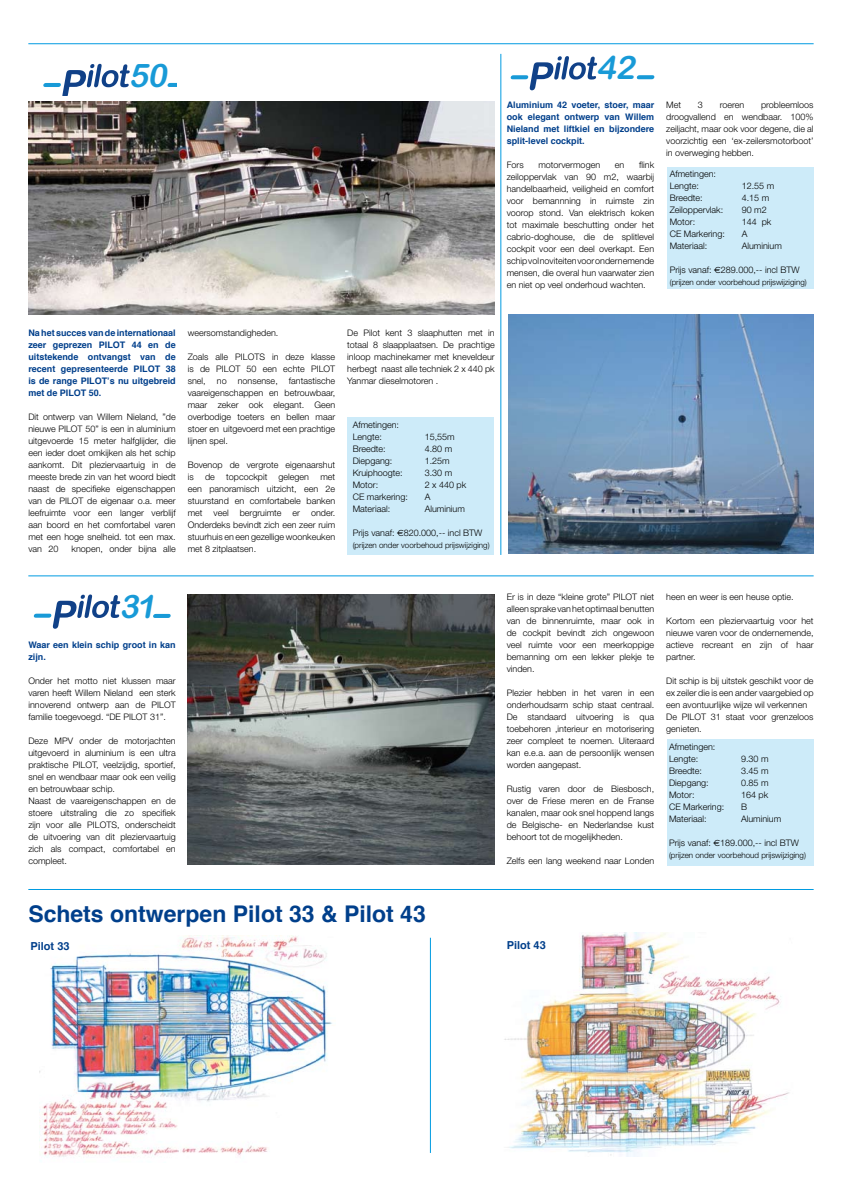
<style>
.page{position:relative;width:842px;height:1191px;background:#fff}
.page>*{position:absolute;margin:0;border:0;box-sizing:border-box;transform-origin:0 0}
.t1{font:italic 32.3px "Arial Rounded MT Bold";color:#189ad7}
.t2{font:700 23px "Helvetica";color:#003f8b}
.t3{font:700 11px "Helvetica";color:#003f8b}
.t4{font:300 9px/12px "Helvetica Neue";color:#000;text-align:justify}
.t5{font:700 9px/12px "Helvetica";color:#003f8b;text-align:justify}
.t6{font:300 8px "Helvetica Neue";color:#000}
.s1{font-family:"Euro Sans";font-weight:400}
</style>
<div class="page">
<div style="left:667px;top:739px;width:147px;height:126px;background:#cdebf9"></div>
<div style="left:347px;top:417px;width:147px;height:137px;background:#cdebf9"></div>
<div style="left:667px;top:167px;width:147px;height:121px;background:#cdebf9"></div>
<svg style="left:34px;top:594px;width:86px;height:35px"></svg>
<svg style="left:153px;top:614px;width:18px;height:4px"></svg>
<svg style="left:511px;top:56px;width:86px;height:34px"></svg>
<svg style="left:637px;top:75px;width:17px;height:4px"></svg>
<svg style="left:43px;top:64px;width:87px;height:32px"></svg>
<svg style="left:167px;top:83px;width:9px;height:4px"></svg>
<img style="left:508px;top:315px;width:306px;height:239px">
<img style="left:188px;top:594px;width:307px;height:270px">
<img style="left:28px;top:101px;width:467px;height:214px">
<hr style="left:28px;top:43px;width:786px;height:1px;background:#009be1">
<hr style="left:28px;top:575px;width:786px;height:1px;background:#009be1">
<hr style="left:28px;top:889px;width:786px;height:1px;background:#009be1">
<hr style="left:500px;top:54px;width:1px;height:501px;background:#009be1">
<hr style="left:430px;top:937px;width:1px;height:216px;background:#009be1">
<img style="left:40px;top:935px;width:292px;height:222px">
<img style="left:504px;top:933px;width:285px;height:223px">
<h1 class="t1" style="left:129px;top:56px;width:46px">50</h1>
<h1 class="t1" style="left:596px;top:49px;width:46px">42</h1>
<p class="t5" style="left:507px;top:98px;width:149px">Aluminium 42 voeter, stoer, maar ook elegant ontwerp van Willem Nieland met liftkiel en bijzondere split-level cockpit.</p>
<p class="t4" style="left:507px;top:159px;width:19px">Fors</p>
<p class="t4" style="left:538px;top:159px;width:63px">motorvermogen</p>
<p class="t4" style="left:615px;top:159px;width:11px">en</p>
<p class="t4" style="left:507px;top:159px;width:149px;text-indent:132px">flink zeiloppervlak van 90 m2, waarbij handelbaarheid, veiligheid en comfort voor bemannning in ruimste zin voorop stond. Van elektrisch koken tot maximale beschutting onder het cabrio-doghouse, die de splitlevel cockpit voor een deel overkapt. Een schip vol noviteiten voor ondernemende mensen, die overal hun vaarwater zien en niet op veel onderhoud wachten.</p>
<p class="t4" style="left:666px;top:99px;width:149px;text-indent:95px">probleemloos droogvallend en wendbaar. 100% zeiljacht, maar ook voor degene, die al voorzichtig een ‘ex-zeilersmotorboot’ in overweging hebben.</p>
<p class="t4" style="left:666px;top:99px;width:16px">Met</p>
<p class="t4" style="left:698px;top:99px;width:7px">3</p>
<p class="t4" style="left:720px;top:99px;width:26px">roeren</p>
<p class="t4" style="left:670px;top:167px;width:48px">Afmetingen:<br>Lengte:</p>
<p class="t4" style="left:742px;top:179px;width:34px">12.55 m</p>
<p class="t4" style="left:670px;top:191px;width:35px">Breedte:</p>
<p class="t4" style="left:742px;top:191px;width:29px">4.15 m</p>
<p class="t4" style="left:670px;top:203px;width:55px">Zeiloppervlak:</p>
<p class="t4" style="left:742px;top:203px;width:27px">90 m2</p>
<p class="t4" style="left:670px;top:215px;width:27px">Motor:</p>
<p class="t4" style="left:742px;top:215px;width:31px">144 pk</p>
<p class="t4" style="left:670px;top:227px;width:57px">CE Markering:</p>
<p class="t4" style="left:742px;top:227px;width:7px">A</p>
<p class="t4" style="left:670px;top:239px;width:39px">Materiaal:</p>
<p class="t4" style="left:742px;top:239px;width:42px">Aluminium</p>
<p class="t4" style="left:670px;top:263px;width:131px">Prijs vanaf: <span class="s1">E</span>289.000,-- incl BTW</p>
<p class="t6" style="left:670px;top:277px;width:138px">(prijzen onder voorbehoud prijswijziging)</p>
<p class="t5" style="left:28px;top:326px;width:149px">Na het succes van de internationaal zeer geprezen PILOT 44 en de uitstekende ontvangst van de recent gepresenteerde PILOT 38 is de range PILOT’s nu uitgebreid met de PILOT 50.</p>
<p class="t4" style="left:28px;top:411px;width:149px">Dit ontwerp van Willem Nieland, ”de nieuwe PILOT 50” is een in aluminium uitgevoerde 15 meter halfglijder, die een ieder doet omkijken als het schip aankomt. Dit pleziervaartuig in de meeste brede zin van het woord biedt naast de specifieke eigenschappen van de PILOT de eigenaar o.a. meer leefruimte voor een langer verblijf aan boord en het comfortabel varen met een hoge snelheid. tot een max. van 20</p>
<p class="t4" style="left:72px;top:543px;width:106px">knopen, onder bijna alle</p>
<p class="t4" style="left:188px;top:327px;width:92px">weersomstandigheden.</p>
<p class="t4" style="left:188px;top:351px;width:149px">Zoals alle PILOTS in deze klasse is de PILOT 50 een echte PILOT snel, no nonsense, fantastische vaareigenschappen en betrouwbaar, maar zeker ook elegant. Geen overbodige toeters en bellen maar stoer en uitgevoerd met een prachtige lijnen spel.</p>
<p class="t4" style="left:188px;top:459px;width:149px">Bovenop de vergrote eigenaarshut is</p>
<p class="t4" style="left:205px;top:471px;width:11px">de</p>
<p class="t4" style="left:226px;top:471px;width:43px">topcockpit</p>
<p class="t4" style="left:279px;top:471px;width:32px">gelegen</p>
<p class="t4" style="left:188px;top:471px;width:149px;text-indent:133px">met een panoramisch uitzicht, een 2e stuurstand en comfortabele banken met veel bergruimte er onder.<br>Onderdeks bevindt zich een zeer ruim stuurhuis en een gezellige woonkeuken met 8 zitplaatsen.</p>
<p class="t4" style="left:347px;top:327px;width:149px">De Pilot kent 3 slaaphutten met in totaal 8 slaapplaatsen. De prachtige inloop machinekamer met kneveldeur herbegt naast alle techniek 2 x 440 pk Yanmar dieselmotoren .</p>
<p class="t4" style="left:353px;top:418px;width:48px">Afmetingen:<br>Lengte:</p>
<p class="t4" style="left:425px;top:430px;width:32px">15,55m</p>
<p class="t4" style="left:353px;top:442px;width:35px">Breedte:</p>
<p class="t4" style="left:425px;top:442px;width:29px">4.80 m</p>
<p class="t4" style="left:353px;top:454px;width:41px">Diepgang:</p>
<p class="t4" style="left:425px;top:454px;width:27px">1.25m</p>
<p class="t4" style="left:353px;top:466px;width:52px">Kruiphoogte:</p>
<p class="t4" style="left:425px;top:466px;width:29px">3.30 m</p>
<p class="t4" style="left:353px;top:478px;width:27px">Motor:</p>
<p class="t4" style="left:425px;top:478px;width:43px">2 x 440 pk</p>
<p class="t4" style="left:353px;top:490px;width:57px">CE markering:</p>
<p class="t4" style="left:425px;top:490px;width:7px">A</p>
<p class="t4" style="left:353px;top:502px;width:39px">Materiaal:</p>
<p class="t4" style="left:425px;top:502px;width:42px">Aluminium</p>
<p class="t4" style="left:353px;top:526px;width:131px">Prijs vanaf: <span class="s1">E</span>820.000,-- incl BTW</p>
<p class="t6" style="left:353px;top:540px;width:138px">(prijzen onder voorbehoud prijswijziging)</p>
<h1 class="t1" style="left:119px;top:587px;width:44px">31</h1>
<p class="t5" style="left:28px;top:638px;width:149px">Waar een klein schip groot in kan zijn.</p>
<p class="t4" style="left:28px;top:675px;width:149px">Onder het motto niet klussen maar varen heeft Willem Nieland een sterk innoverend ontwerp aan de PILOT familie toegevoegd. “DE PILOT 31”.</p>
<p class="t4" style="left:28px;top:735px;width:149px;text-align:left">Deze MPV onder de motorjachten uitgevoerd in aluminium is een ultra praktische PILOT, veelzijdig, sportief, snel en wendbaar maar ook een veilig en betrouwbaar schip.<br>Naast de vaareigenschappen en de stoere uitstraling die zo specifiek zijn voor alle PILOTS, onderscheidt de uitvoering van dit pleziervaartuig zich als compact, comfortabel en compleet.</p>
<p class="t4" style="left:507px;top:591px;width:149px">Er is in deze “kleine grote” PILOT niet alleen sprake van het optimaal benutten van de binnenruimte, maar ook in de cockpit bevindt zich ongewoon veel ruimte voor een meerkoppige bemanning om een lekker plekje te vinden.</p>
<p class="t4" style="left:507px;top:687px;width:149px">Plezier hebben in het varen in een onderhoudsarm schip staat centraal.<br>De standaard uitvoering is qua toebehoren ,interieur en motorisering zeer compleet te noemen. Uiteraard kan e.e.a. aan de persoonlijk wensen worden aangepast.</p>
<p class="t4" style="left:507px;top:782px;width:149px">Rustig varen door de Biesbosch, over de Friese meren en de Franse kanalen, maar ook snel hoppend langs de Belgische- en Nederlandse kust behoort tot de mogelijkheden.</p>
<p class="t4" style="left:507px;top:854px;width:149px">Zelfs een lang weekend naar Londen</p>
<p class="t4" style="left:666px;top:590px;width:129px">heen en weer is een heuse optie.</p>
<p class="t4" style="left:666px;top:614px;width:149px">Kortom een pleziervaartuig voor het nieuwe varen voor de ondernemende, actieve recreant en zijn of haar partner.</p>
<p class="t4" style="left:666px;top:674px;width:149px;text-align:left">Dit schip is bij uitstek geschikt voor de ex zeiler die is een ander vaargebied op een avontuurlijke wijze wil verkennen<br>De PILOT 31 staat voor grenzeloos genieten.</p>
<p class="t4" style="left:669px;top:740px;width:48px">Afmetingen:<br>Lengte:</p>
<p class="t4" style="left:741px;top:752px;width:29px">9.30 m</p>
<p class="t4" style="left:669px;top:764px;width:35px">Breedte:</p>
<p class="t4" style="left:741px;top:764px;width:29px">3.45 m</p>
<p class="t4" style="left:669px;top:776px;width:41px">Diepgang:</p>
<p class="t4" style="left:741px;top:776px;width:29px">0.85 m</p>
<p class="t4" style="left:669px;top:788px;width:27px">Motor:</p>
<p class="t4" style="left:741px;top:788px;width:29px">164 pk</p>
<p class="t4" style="left:669px;top:800px;width:57px">CE Markering:</p>
<p class="t4" style="left:741px;top:800px;width:8px">B</p>
<p class="t4" style="left:669px;top:812px;width:39px">Materiaal:</p>
<p class="t4" style="left:741px;top:812px;width:42px">Aluminium</p>
<p class="t4" style="left:669px;top:836px;width:131px">Prijs vanaf: <span class="s1">E</span>189.000,-- incl BTW</p>
<p class="t6" style="left:669px;top:850px;width:138px">(prijzen onder voorbehoud prijswijziging)</p>
<h2 class="t2" style="left:28px;top:893px;width:399px">Schets ontwerpen Pilot 33 &amp; Pilot 43</h2>
<p class="t3" style="left:30px;top:936px;width:41px">Pilot 33</p>
<p class="t3" style="left:507px;top:935px;width:41px">Pilot 43</p>
</div>
